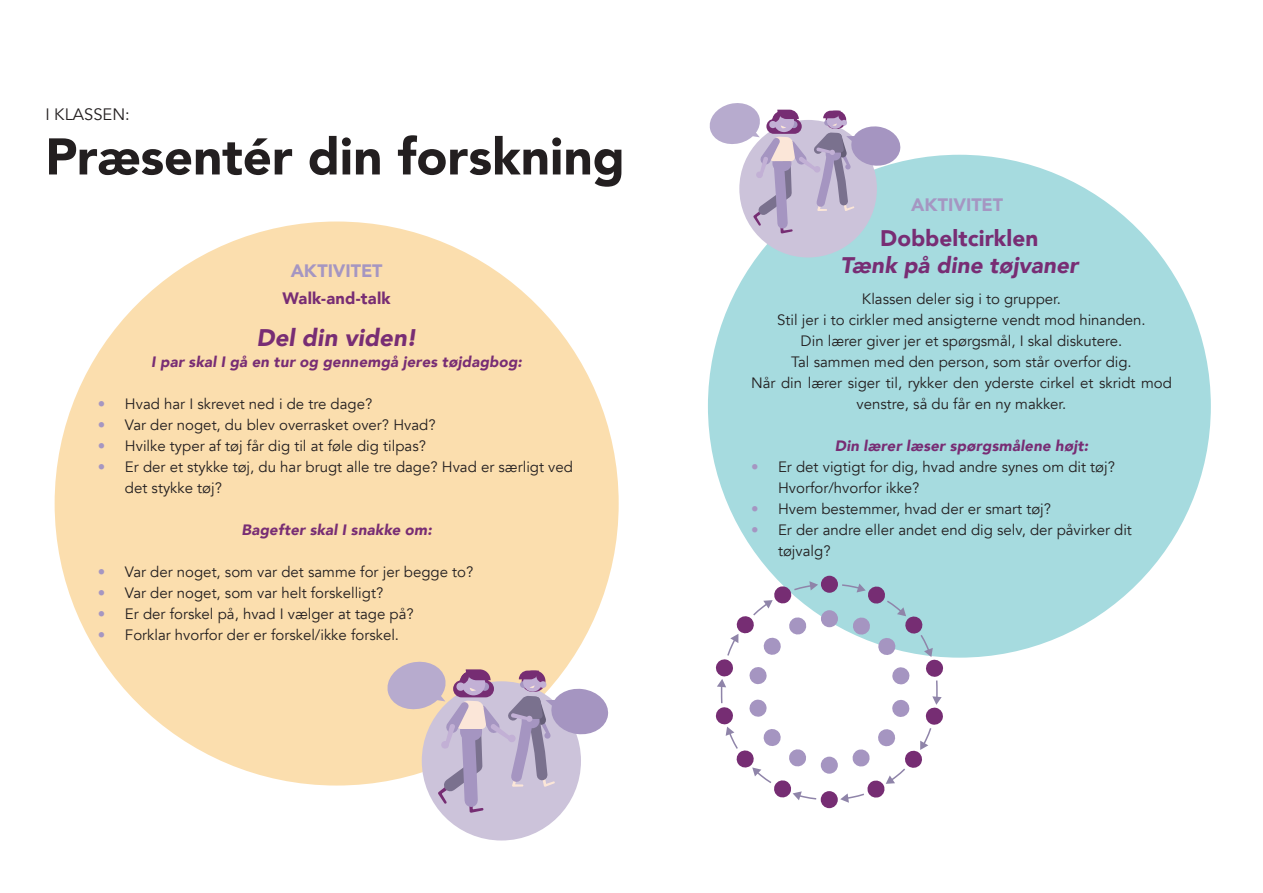
<style>
.page{position:relative;width:1263px;height:893px;background:#fff}
.page>*{position:absolute;margin:0;border:0;box-sizing:border-box;transform-origin:0 0}
.t1{font:900 51px "Avenir";color:#231f20}
.t2{font:italic 900 24px "Avenir";letter-spacing:.005em;color:#782d74}
.t3{font:italic 900 22.5px "Avenir";letter-spacing:.005em;color:#782d74}
.t4{font:900 22.5px "Avenir";letter-spacing:.005em;color:#782d74}
.t5{font:900 18px "Avenir";letter-spacing:-.005em;color:#a596c2}
.t6{font:900 16.5px "Avenir";letter-spacing:.015em;color:#782d74}
.t7{font:16.5px "Avenir";color:#231f20}
.t8{font:15px/21px "Avenir";color:#231f20}
.t9{font:italic 900 15px "Avenir";letter-spacing:.015em;color:#782d74}
.s1{color:#a596c2}
</style>
<div class="page">
<div style="left:55px;top:221px;width:564px;height:564px;background:#fbdeae;border-radius:50%"></div>
<div style="left:422px;top:681px;width:159px;height:159px;background:#ccc3da;border-radius:50%"></div>
<svg style="left:385px;top:659px;width:224px;height:155px"></svg>
<div style="left:708px;top:155px;width:503px;height:503px;background:#a6dbdf;border-radius:50%"></div>
<div style="left:739px;top:120px;width:138px;height:137px;background:#ccc3da;border-radius:50%"></div>
<svg style="left:709px;top:103px;width:192px;height:131px"></svg>
<div style="left:821px;top:610px;width:17px;height:17px;background:#a595c1;border-radius:50%"></div>
<div style="left:821px;top:757px;width:17px;height:17px;background:#a595c1;border-radius:50%"></div>
<div style="left:821px;top:576px;width:17px;height:17px;background:#762d73;border-radius:50%"></div>
<div style="left:821px;top:791px;width:17px;height:17px;background:#762d73;border-radius:50%"></div>
<svg style="left:715px;top:581px;width:103px;height:219px"></svg>
<svg style="left:840px;top:583px;width:104px;height:220px"></svg>
<p class="t7" style="left:45px;top:104px;width:86px">I KLASSEN:</p>
<h1 class="t1" style="left:45px;top:123px;width:581px">Præsentér din forskning</h1>
<p class="t5" style="left:291px;top:259px;width:93px">AKTIVITET</p>
<p class="t6" style="left:283px;top:288px;width:110px">Walk-and-talk</p>
<h2 class="t2" style="left:256px;top:322px;width:162px">Del din viden!</h2>
<p class="t9" style="left:151px;top:352px;width:372px">I par skal I gå en tur og gennemgå jeres tøjdagbog:</p>
<p class="t8" style="left:98px;top:394px;width:276px"><span class="s1">•</span> Hvad har I skrevet ned i de tre dage?</p>
<p class="t8" style="left:98px;top:415px;width:339px"><span class="s1">•</span> Var der noget, du blev overrasket over? Hvad?</p>
<p class="t8" style="left:98px;top:436px;width:329px"><span class="s1">•</span> Hvilke typer af tøj får dig til at føle dig tilpas?</p>
<p class="t8" style="left:125px;top:457px;width:449px;text-indent:-27px"><span class="s1">•</span> Er der et stykke tøj, du har brugt alle tre dage? Hvad er særligt ved det stykke tøj?</p>
<p class="t9" style="left:241px;top:520px;width:192px">Bagefter skal I snakke om:</p>
<p class="t8" style="left:98px;top:562px;width:377px"><span class="s1">•</span> Var der noget, som var det samme for jer begge to?</p>
<p class="t8" style="left:98px;top:583px;width:287px"><span class="s1">•</span> Var der noget, som var helt forskelligt?</p>
<p class="t8" style="left:98px;top:604px;width:317px"><span class="s1">•</span> Er der forskel på, hvad I vælger at tage på?</p>
<p class="t8" style="left:98px;top:625px;width:303px"><span class="s1">•</span> Forklar hvorfor der er forskel/ikke forskel.</p>
<p class="t5" style="left:911px;top:193px;width:93px">AKTIVITET</p>
<h3 class="t4" style="left:880px;top:223px;width:160px">Dobbeltcirklen</h3>
<h3 class="t3" style="left:840px;top:250px;width:239px">Tænk på dine tøjvaner</h3>
<p class="t8" style="left:751px;top:288px;width:422px;text-align:center">Klassen deler sig i to grupper.<br>Stil jer i to cirkler med ansigterne vendt mod hinanden.<br>Din lærer giver jer et spørgsmål, I skal diskutere.<br>Tal sammen med den person, som står overfor dig.<br>Når din lærer siger til, rykker den yderste cirkel et skridt mod venstre, så du får en ny makker.</p>
<p class="t9" style="left:835px;top:436px;width:255px">Din lærer læser spørgsmålene højt:</p>
<p class="t8" style="left:778px;top:456px;width:338px;text-indent:-27px"><span class="s1">•</span> Er det vigtigt for dig, hvad andre synes om dit tøj?<br>Hvorfor/hvorfor ikke?</p>
<p class="t8" style="left:751px;top:498px;width:302px"><span class="s1">•</span> Hvem bestemmer, hvad der er smart tøj?</p>
<p class="t8" style="left:778px;top:519px;width:355px;text-indent:-27px"><span class="s1">•</span> Er der andre eller andet end dig selv, der påvirker dit tøjvalg?</p>
</div>
